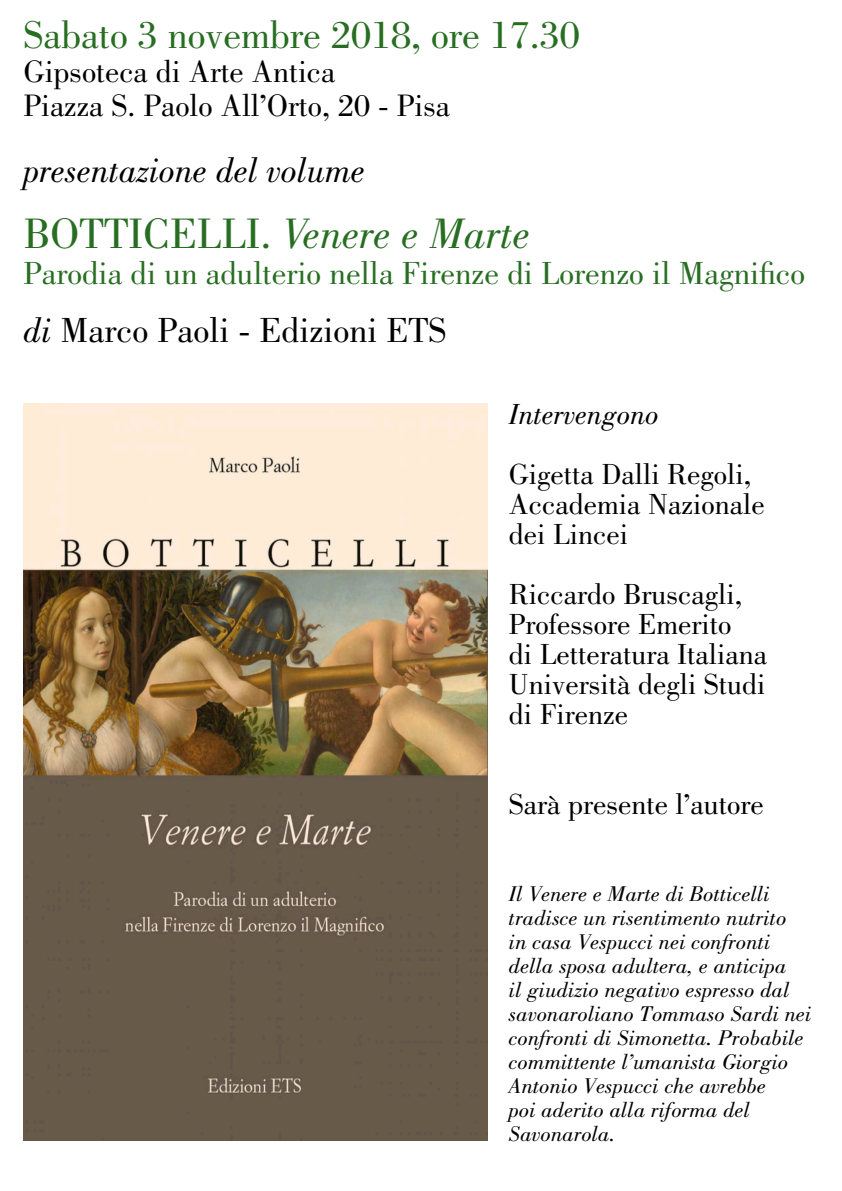
<style>
.page{position:relative;width:842px;height:1191px;background:#fff}
.page>*{position:absolute;margin:0;border:0;box-sizing:border-box;transform-origin:0 0}
.t1{font:italic 44px "Bodoni Std";color:#286e22}
.t2{font:40px "Bodoni Std";color:#286e22}
.t3{font:36px "Bodoni Std";color:#000}
.t4{font:italic 36px "Bodoni Std";color:#000}
.t5{font:33px "Bodoni Std";color:#286e22}
.t6{font:32px/34px "Bodoni Std";color:#000}
.t7{font:30px/30px "Bodoni Std";color:#000}
.t8{font:italic 30px "Bodoni Std";color:#000}
.t9{font:italic 22px/24px "Bodoni Std";color:#000;scale:1.04 1}
.s1{font-style:normal}
.s2{font-style:italic}
</style>
<div class="page">
<img style="left:23px;top:403px;width:465px;height:737px">
<h2 class="t2" style="left:23px;top:12px;width:558px">Sabato 3 novembre 2018, ore 17.30</h2>
<h3 class="t6" style="left:23px;top:55px;width:428px">Gipsoteca di Arte Antica<br>Piazza S. Paolo All’Orto, 20 - Pisa</h3>
<h3 class="t4" style="left:23px;top:150px;width:343px">presentazione del volume</h3>
<h1 class="t1" style="left:23px;top:209px;width:508px"><span class="s1">BOTTICELLI.</span> Venere e Marte</h1>
<h3 class="t5" style="left:23px;top:254px;width:783px">Parodia di un adulterio nella Firenze di Lorenzo il Magnifico</h3>
<h3 class="t3" style="left:23px;top:310px;width:424px"><span class="s2">di</span> Marco Paoli - Edizioni ETS</h3>
<h3 class="t8" style="left:509px;top:398px;width:151px">Intervengono</h3>
<h3 class="t7" style="left:509px;top:460px;width:257px">Gigetta Dalli Regoli,<br>Accademia Nazionale dei Lincei</h3>
<h3 class="t7" style="left:509px;top:580px;width:260px">Riccardo Bruscagli,<br>Professore Emerito<br>di Letteratura Italiana<br>Università degli Studi di Firenze</h3>
<h3 class="t7" style="left:509px;top:790px;width:256px">Sarà presente l’autore</h3>
<p class="t9" style="left:509px;top:882px;width:293px">Il Venere e Marte di Botticelli tradisce un risentimento nutrito<br>in casa Vespucci nei confronti della sposa adultera, e anticipa<br>il giudizio negativo espresso dal savonaroliano Tommaso Sardi nei confronti di Simonetta. Probabile committente l’umanista Giorgio<br>Antonio Vespucci che avrebbe<br>poi aderito alla riforma del<br>Savonarola.</p>
</div>
